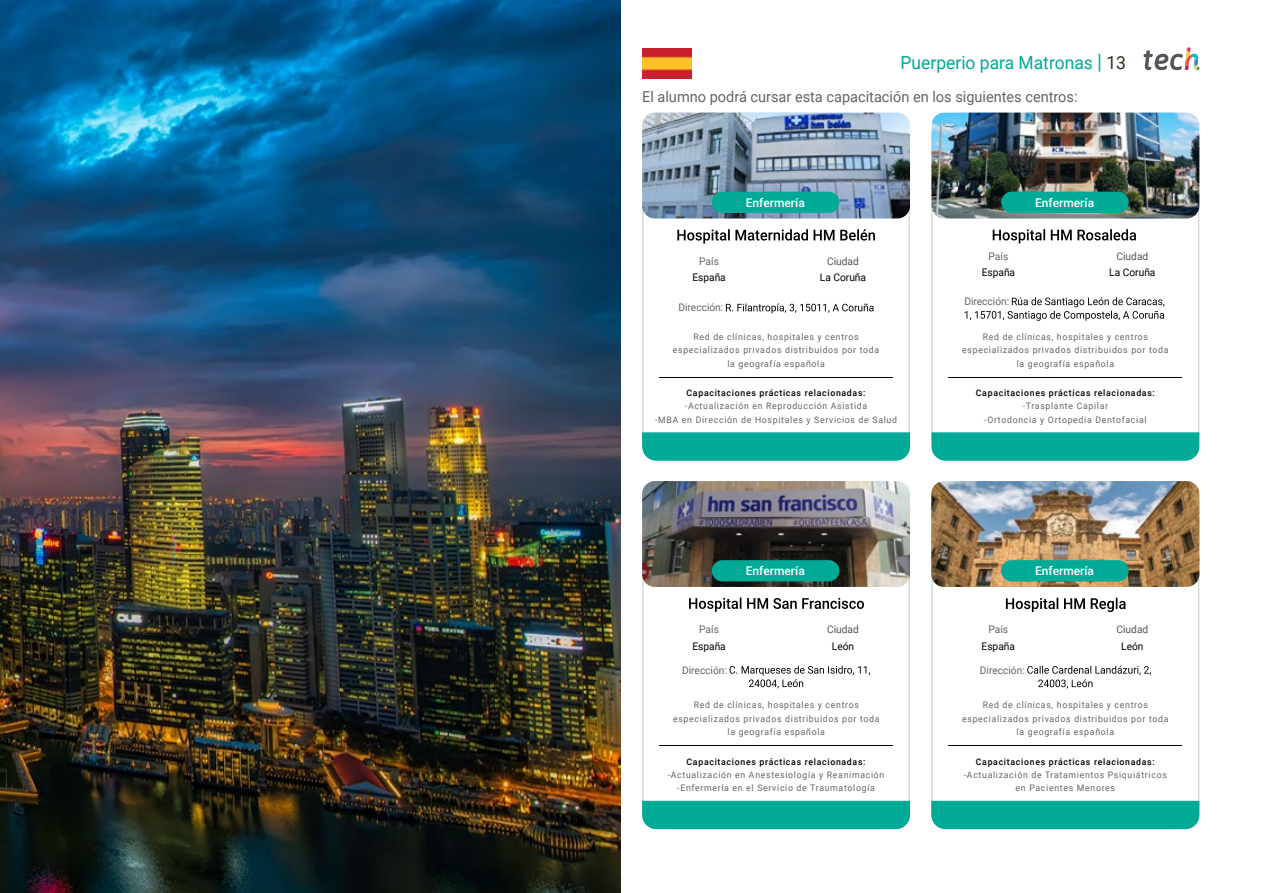
<style>
.page{position:relative;width:1263px;height:893px;background:#fff}
.page>*{position:absolute;margin:0;border:0;box-sizing:border-box;transform-origin:0 0}
.t1{font:18px "Roboto";color:#00a996}
.t2{font:15px "Roboto";color:#61646a}
.t3{font:500 12px "Roboto";color:#fff}
.t4{font:10.5px "Roboto";color:#61646a}
.t5{font:10.5px "Roboto";color:#000}
.t6{font:10.5px "Roboto";color:#52555b}
.t7{font:9px/13.5px "Roboto";letter-spacing:.08em;color:#61646a;text-align:center}
.t8{font:500 9px "Roboto";letter-spacing:.08em;color:#000}
.s1{font-size:21px;color:#00aa97}
.s2{color:#312e20}
</style>
<div class="page">
<img style="left:642px;top:49px;width:49px;height:30px">
<img style="left:0;top:0;width:621px;height:893px">
<svg style="left:1143px;top:47px;width:56px;height:24px"></svg>
<svg style="left:642px;top:112px;width:269px;height:325px"></svg>
<img style="left:642px;top:113px;width:268px;height:105px">
<div style="left:712px;top:192px;width:127px;height:21px;background:#01aa97;border-radius:11px"></div>
<svg style="left:642px;top:432px;width:268px;height:29px;background:#08ac9a"></svg>
<hr style="left:659px;top:377px;width:234px;height:1px;background:#000">
<svg style="left:726px;top:303px;width:148px;height:10px"></svg>
<svg style="left:677px;top:229px;width:198px;height:14px"></svg>
<svg style="left:931px;top:491px;width:269px;height:339px"></svg>
<img style="left:931px;top:481px;width:268px;height:106px">
<div style="left:1001px;top:560px;width:128px;height:21px;background:#01aa97;border-radius:11px"></div>
<div style="left:931px;top:801px;width:268px;height:28px;background:#01aa97"></div>
<hr style="left:948px;top:745px;width:234px;height:1px;background:#000">
<svg style="left:1006px;top:598px;width:120px;height:14px"></svg>
<svg style="left:1027px;top:666px;width:124px;height:23px"></svg>
<svg style="left:931px;top:112px;width:269px;height:338px"></svg>
<img style="left:931px;top:113px;width:268px;height:105px">
<div style="left:1001px;top:192px;width:128px;height:21px;background:#01aa97;border-radius:11px"></div>
<svg style="left:931px;top:432px;width:268px;height:29px;background:#09ac9a"></svg>
<hr style="left:948px;top:377px;width:234px;height:1px;background:#000">
<svg style="left:993px;top:229px;width:143px;height:14px"></svg>
<svg style="left:965px;top:297px;width:199px;height:24px"></svg>
<svg style="left:642px;top:587px;width:269px;height:243px"></svg>
<img style="left:642px;top:481px;width:268px;height:106px">
<div style="left:712px;top:560px;width:127px;height:21px;background:#01aa97;border-radius:11px"></div>
<div style="left:642px;top:801px;width:268px;height:28px;background:#01aa97"></div>
<svg style="left:689px;top:597px;width:175px;height:15px"></svg>
<svg style="left:729px;top:666px;width:141px;height:22px"></svg>
<hr style="left:659px;top:745px;width:234px;height:1px;background:#000">
<h1 class="t1" style="left:901px;top:50px;width:227px">Puerperio para Matronas <span class="s1">|</span> <span class="s2">13</span></h1>
<h2 class="t2" style="left:642px;top:86px;width:437px">El alumno podrá cursar esta capacitación en los siguientes centros:</h2>
<h3 class="t3" style="left:746px;top:194px;width:60px">Enfermería</h3>
<h3 class="t3" style="left:1035px;top:194px;width:60px">Enfermería</h3>
<p class="t4" style="left:699px;top:254px;width:21px">País</p>
<p class="t5" style="left:692px;top:270px;width:35px">España</p>
<p class="t6" style="left:827px;top:254px;width:33px">Ciudad</p>
<p class="t5" style="left:820px;top:270px;width:48px">La Coruña</p>
<p class="t4" style="left:988px;top:249px;width:21px">País</p>
<p class="t5" style="left:982px;top:265px;width:35px">España</p>
<p class="t6" style="left:1116px;top:249px;width:33px">Ciudad</p>
<p class="t5" style="left:1109px;top:265px;width:48px">La Coruña</p>
<p class="t4" style="left:678px;top:300px;width:46px">Dirección:</p>
<p class="t7" style="left:673px;top:329px;width:208px">Red de clínicas, hospitales y centros especializados privados distribuidos por toda la geografía española</p>
<p class="t8" style="left:686px;top:387px;width:180px">Capacitaciones prácticas relacionadas:</p>
<p class="t7" style="left:655px;top:399px;width:243px">-Actualización en Reproducción Asistida<br>-MBA en Dirección de Hospitales y Servicios de Salud</p>
<p class="t4" style="left:964px;top:294px;width:46px">Dirección:</p>
<p class="t7" style="left:962px;top:329px;width:208px">Red de clínicas, hospitales y centros especializados privados distribuidos por toda la geografía española</p>
<p class="t8" style="left:976px;top:387px;width:180px">Capacitaciones prácticas relacionadas:</p>
<p class="t7" style="left:984px;top:399px;width:164px">-Trasplante Capilar<br>-Ortodoncia y Ortopedia Dentofacial</p>
<h3 class="t3" style="left:746px;top:563px;width:60px">Enfermería</h3>
<h3 class="t3" style="left:1035px;top:563px;width:60px">Enfermería</h3>
<p class="t4" style="left:699px;top:622px;width:21px">País</p>
<p class="t5" style="left:692px;top:639px;width:35px">España</p>
<p class="t6" style="left:827px;top:622px;width:33px">Ciudad</p>
<p class="t5" style="left:832px;top:639px;width:24px">León</p>
<p class="t4" style="left:988px;top:622px;width:21px">País</p>
<p class="t5" style="left:981px;top:639px;width:35px">España</p>
<p class="t6" style="left:1116px;top:622px;width:33px">Ciudad</p>
<p class="t5" style="left:1121px;top:639px;width:24px">León</p>
<p class="t4" style="left:682px;top:662px;width:46px">Dirección:</p>
<p class="t7" style="left:673px;top:698px;width:208px">Red de clínicas, hospitales y centros especializados privados distribuidos por toda la geografía española</p>
<p class="t8" style="left:686px;top:755px;width:180px">Capacitaciones prácticas relacionadas:</p>
<p class="t7" style="left:668px;top:768px;width:218px">-Actualización en Anestesiología y Reanimación -Enfermería en el Servicio de Traumatología</p>
<p class="t4" style="left:980px;top:662px;width:46px">Dirección:</p>
<p class="t7" style="left:962px;top:698px;width:208px">Red de clínicas, hospitales y centros especializados privados distribuidos por toda la geografía española</p>
<p class="t8" style="left:976px;top:755px;width:180px">Capacitaciones prácticas relacionadas:</p>
<p class="t7" style="left:964px;top:768px;width:205px">-Actualización de Tratamientos Psiquiátricos en Pacientes Menores</p>
</div>
